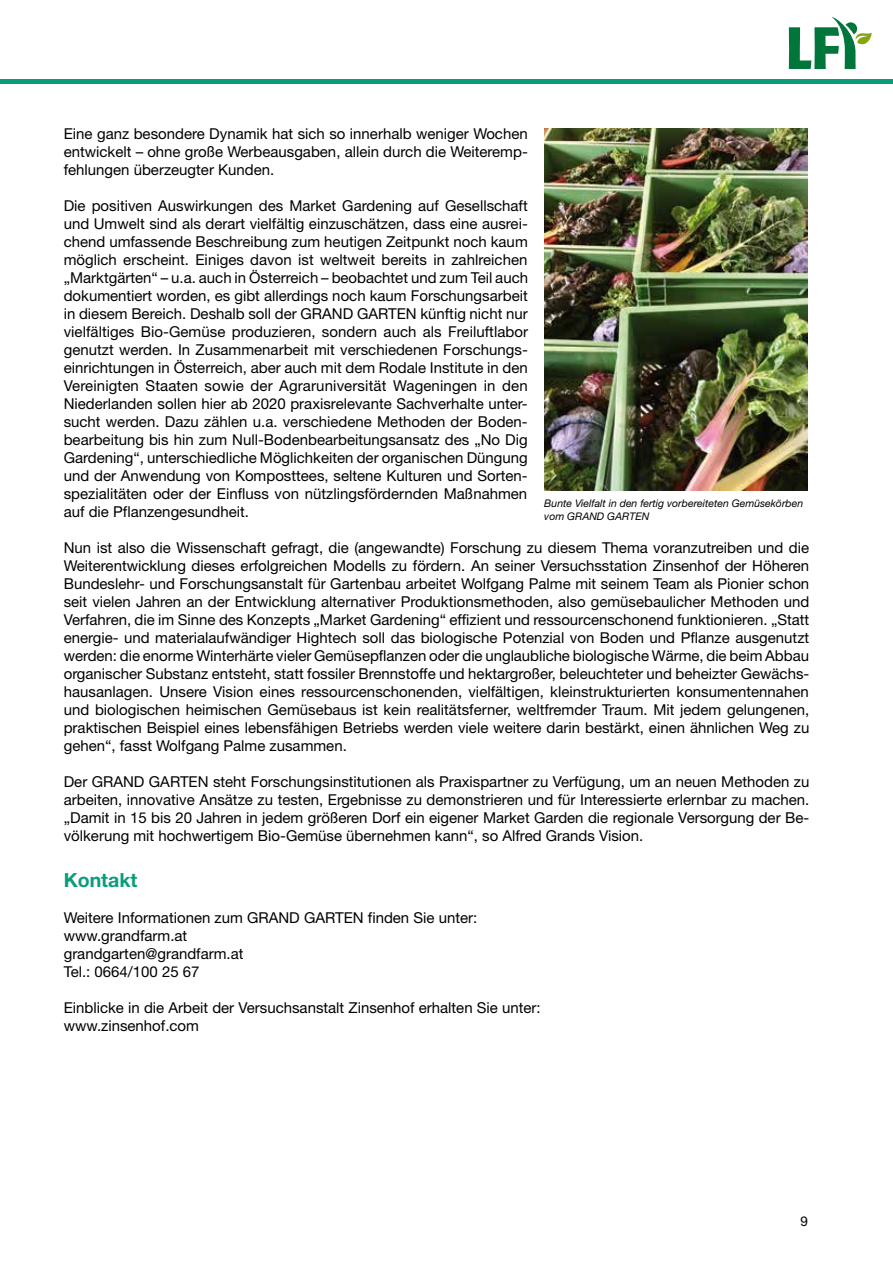
<style>
.page{position:relative;width:893px;height:1263px;background:#fff}
.page>*{position:absolute;margin:0;border:0;box-sizing:border-box;transform-origin:0 0}
.t1{font:700 19.5px "Helvetica Neue";color:#099d7b}
.t2{font:15px/18px "Helvetica Neue";color:#000;text-align:justify}
.t3{font:13.5px "Helvetica Neue";color:#000}
.t4{font:italic 10.5px/12.6px "Helvetica Neue";color:#000}
</style>
<div class="page">
<div style="left:0;top:79px;width:893px;height:5px;background:#099d7b"></div>
<svg style="left:789px;top:17px;width:83px;height:52px"></svg>
<img style="left:545px;top:129px;width:262px;height:361px">
<p class="t2" style="left:64px;top:125px;width:466px">Eine ganz besondere Dynamik hat sich so innerhalb weniger Wochen entwickelt – ohne große Werbeausgaben, allein durch die Weiteremp&shy;fehlungen überzeugter Kunden.</p>
<p class="t2" style="left:64px;top:197px;width:466px">Die positiven Auswirkungen des Market Gardening auf Gesellschaft und Umwelt sind als derart vielfältig einzuschätzen, dass eine ausrei&shy;chend umfassende Beschreibung zum heutigen Zeitpunkt noch kaum möglich erscheint. Einiges davon ist weltweit bereits in zahlreichen „Marktgärten“ – u.a. auch in Österreich – beobachtet und zum Teil auch dokumentiert worden, es gibt allerdings noch kaum Forschungsarbeit in diesem Bereich. Deshalb soll der GRAND GARTEN künftig nicht nur vielfältiges Bio-Gemüse produzieren, sondern auch als Freiluftlabor genutzt werden. In Zusammenarbeit mit verschiedenen Forschungs&shy;einrichtungen in Österreich, aber auch mit dem Rodale Institute in den Vereinigten Staaten sowie der Agraruniversität Wageningen in den Niederlanden sollen hier ab 2020 praxisrelevante Sachverhalte unter&shy;sucht werden. Dazu zählen u.a. verschiedene Methoden der Boden&shy;bearbeitung bis hin zum Null-Bodenbearbeitungsansatz des „No Dig Gardening“, unterschiedliche Möglichkeiten der organischen Düngung und der Anwendung von Komposttees, seltene Kulturen und Sorten&shy;spezialitäten oder der Einfluss von nützlingsfördernden Maßnahmen auf die Pflanzengesundheit.</p>
<p class="t2" style="left:64px;top:539px;width:747px">Nun ist also die Wissenschaft gefragt, die (angewandte) Forschung zu diesem Thema voranzutreiben und die Weiterentwicklung dieses erfolgreichen Modells zu fördern. An seiner Versuchsstation Zinsenhof der Höheren Bundeslehr- und Forschungsanstalt für Gartenbau arbeitet Wolfgang Palme mit seinem Team als Pionier schon seit vielen Jahren an der Entwicklung alternativer Produktionsmethoden, also gemüsebaulicher Methoden und Verfahren, die im Sinne des Konzepts „Market Gardening“ effizient und ressourcenschonend funktionieren. „Statt energie- und materialaufwändiger Hightech soll das biologische Potenzial von Boden und Pflanze ausgenutzt werden: die enorme Winterhärte vieler Gemüsepflanzen oder die unglaubliche biologische Wärme, die beim Abbau organischer Substanz entsteht, statt fossiler Brennstoffe und hektargroßer, beleuchteter und beheizter Gewächs&shy;hausanlagen. Unsere Vision eines ressourcenschonenden, vielfältigen, kleinstrukturierten konsumentennahen und biologischen heimischen Gemüsebaus ist kein realitätsferner, weltfremder Traum. Mit jedem gelungenen, praktischen Beispiel eines lebensfähigen Betriebs werden viele weitere darin bestärkt, einen ähnlichen Weg zu gehen“, fasst Wolfgang Palme zusammen.</p>
<p class="t2" style="left:64px;top:773px;width:747px">Der GRAND GARTEN steht Forschungsinstitutionen als Praxispartner zu Verfügung, um an neuen Methoden zu arbeiten, innovative Ansätze zu testen, Ergebnisse zu demonstrieren und für Interessierte erlernbar zu machen. „Damit in 15 bis 20 Jahren in jedem größeren Dorf ein eigener Market Garden die regionale Versorgung der Be&shy;völkerung mit hochwertigem Bio-Gemüse übernehmen kann“, so Alfred Grands Vision.</p>
<h1 class="t1" style="left:64px;top:868px;width:75px">Kontakt</h1>
<p class="t2" style="left:64px;top:908px;width:415px;text-align:left">Weitere Informationen zum GRAND GARTEN finden Sie unter: www.grandfarm.at<br>grandgarten@grandfarm.at<br>Tel.: 0664/100 25 67</p>
<p class="t2" style="left:64px;top:998px;width:479px">Einblicke in die Arbeit der Versuchsanstalt Zinsenhof erhalten Sie unter: www.zinsenhof.com</p>
<p class="t4" style="left:544px;top:497px;width:260px">Bunte Vielfalt in den fertig vorbereiteten Gemüsekörben vom GRAND GARTEN</p>
<p class="t3" style="left:800px;top:1213px;width:9px">9</p>
</div>
